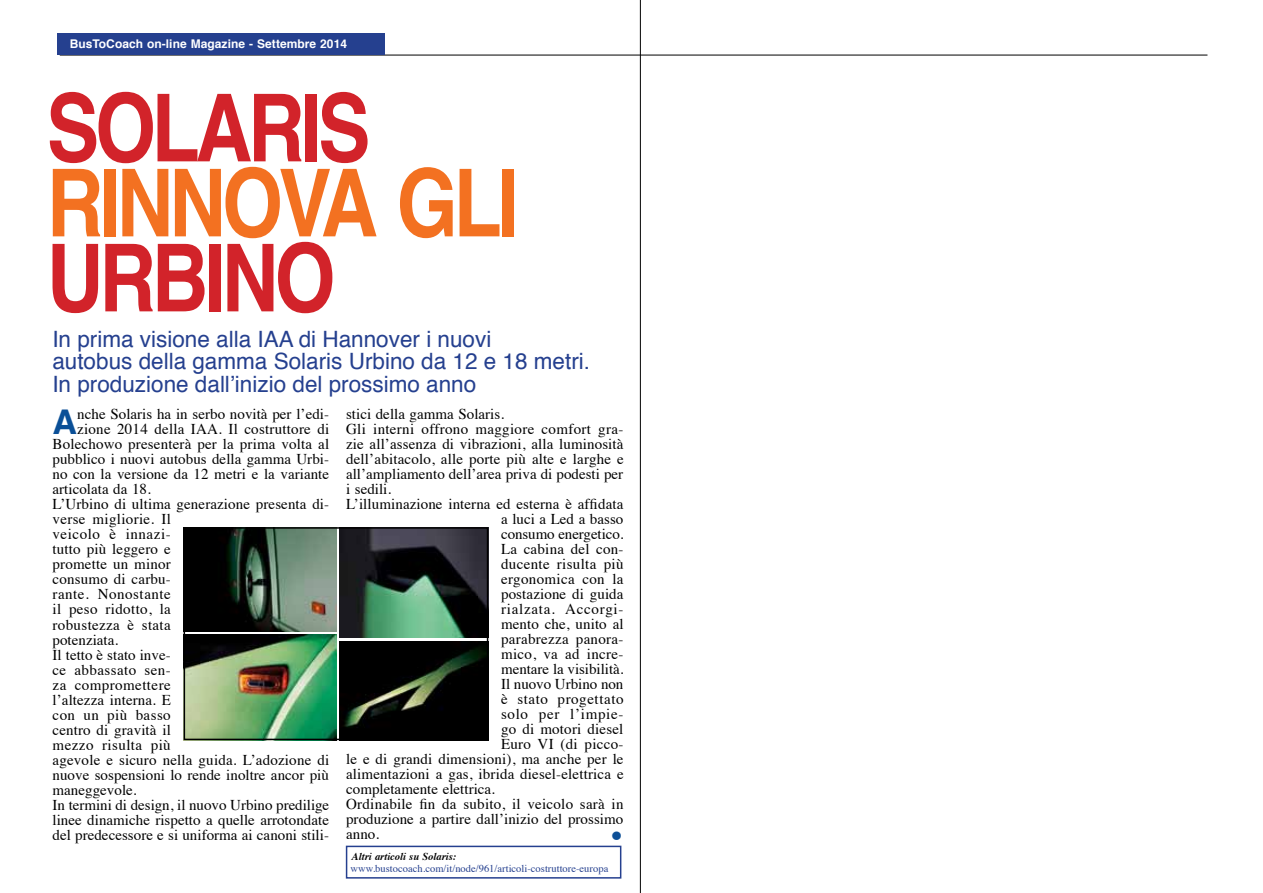
<style>
.page{position:relative;width:1263px;height:893px;background:#fff}
.page>*{position:absolute;margin:0;border:0;box-sizing:border-box;transform-origin:0 0}
.t1{font:700 93.75px "Helvetica";letter-spacing:-.055em;color:#d2232a;scale:.84 1}
.t2{font:700 93.75px "Helvetica";letter-spacing:-.055em;color:#f37121;scale:.84 1}
.t3{font:700 34.05px "Helvetica";color:#0a4f97}
.t4{font:30px "Symbol";color:#0d5097}
.t5{font:22.5px/22.5px "Helvetica";color:#25408f}
.t6{font:15px "Times";letter-spacing:.005em;color:#000}
.t7{font:15px "Times";letter-spacing:.03em;color:#000}
.t8{font:15px "Times";letter-spacing:.025em;color:#000}
.t9{font:15px "Times";letter-spacing:.035em;color:#000}
.t10{font:15px "Times";letter-spacing:.05em;color:#000}
.t11{font:15px "Times";letter-spacing:.04em;color:#000}
.t12{font:15px "Times";letter-spacing:.045em;color:#000}
.t13{font:700 12px "Helvetica";letter-spacing:.005em;color:#fff}
.t14{font:10.5px "Times";color:#25408f}
.t15{font:italic 700 10.5px "Times";color:#000}
</style>
<div class="page">
<hr style="left:60px;top:55px;width:1147px;height:1px;background:#000">
<div style="left:58px;top:33px;width:327px;height:21px;background:#25408f"></div>
<div style="left:346px;top:846px;width:275px;height:33px;border:2px solid #25408f"></div>
<img style="left:187px;top:530px;width:150px;height:102px">
<img style="left:340px;top:641px;width:145px;height:96px">
<img style="left:187px;top:635px;width:150px;height:102px">
<img style="left:340px;top:530px;width:145px;height:108px">
<div style="left:184px;top:527px;width:304px;height:213px;border:2px solid #000"></div>
<hr style="left:640px;top:0;width:1px;height:893px;background:#000">
<p class="t13" style="left:70px;top:34px;width:279px">BusToCoach on-line Magazine - Settembre 2014</p>
<h1 class="t1" style="left:47px;top:53px;width:387px">SOLARIS</h1>
<h1 class="t2" style="left:47px;top:128px;width:564px">RINNOVA GLI</h1>
<h1 class="t1" style="left:47px;top:203px;width:345px">URBINO</h1>
<h3 class="t5" style="left:52px;top:328px;width:539px">In prima visione alla IAA di Hannover i nuovi<br>autobus della gamma Solaris Urbino da 12 e 18 metri.<br>In produzione dall’inizio del prossimo anno</h3>
<h2 class="t3" style="left:53px;top:395px;width:26px">A</h2>
<p class="t6" style="left:77px;top:400px;width:253px">nche Solaris ha in serbo novità per l’edi-</p>
<p class="t6" style="left:77px;top:415px;width:254px">zione 2014 della IAA. Il costruttore di</p>
<p class="t6" style="left:53px;top:430px;width:278px">Bolechowo presenterà per la prima volta al</p>
<p class="t6" style="left:53px;top:445px;width:278px">pubblico i nuovi autobus della gamma Urbi-</p>
<p class="t6" style="left:53px;top:460px;width:278px">no con la versione da 12 metri e la variante</p>
<p class="t6" style="left:53px;top:475px;width:100px">articolata da 18.</p>
<p class="t6" style="left:53px;top:490px;width:278px">L’Urbino di ultima generazione presenta di-</p>
<p class="t6" style="left:53px;top:505px;width:120px">verse migliorie. Il</p>
<p class="t9" style="left:53px;top:520px;width:120px">veicolo è innazi-</p>
<p class="t6" style="left:53px;top:535px;width:120px">tutto più leggero e</p>
<p class="t6" style="left:53px;top:550px;width:120px">promette un minor</p>
<p class="t6" style="left:53px;top:565px;width:120px">consumo di carbu-</p>
<p class="t9" style="left:53px;top:580px;width:120px">rante. Nonostante</p>
<p class="t8" style="left:53px;top:595px;width:120px">il peso ridotto, la</p>
<p class="t8" style="left:53px;top:610px;width:120px">robustezza è stata</p>
<p class="t6" style="left:53px;top:625px;width:67px">potenziata.</p>
<p class="t6" style="left:53px;top:640px;width:120px">Il tetto è stato inve-</p>
<p class="t7" style="left:53px;top:655px;width:120px">ce abbassato sen-</p>
<p class="t7" style="left:53px;top:670px;width:120px">za compromettere</p>
<p class="t6" style="left:53px;top:685px;width:120px">l’altezza interna. E</p>
<p class="t7" style="left:53px;top:700px;width:120px">con un più basso</p>
<p class="t6" style="left:53px;top:715px;width:120px">centro di gravità il</p>
<p class="t7" style="left:53px;top:730px;width:120px">mezzo risulta più</p>
<p class="t6" style="left:53px;top:745px;width:278px">agevole e sicuro nella guida. L’adozione di</p>
<p class="t6" style="left:53px;top:760px;width:278px">nuove sospensioni lo rende inoltre ancor più</p>
<p class="t6" style="left:53px;top:775px;width:86px">maneggevole.</p>
<p class="t6" style="left:53px;top:790px;width:278px">In termini di design, il nuovo Urbino predilige</p>
<p class="t6" style="left:53px;top:805px;width:278px">linee dinamiche rispetto a quelle arrotondate</p>
<p class="t6" style="left:53px;top:820px;width:278px">del predecessore e si uniforma ai canoni stili-</p>
<p class="t6" style="left:346px;top:400px;width:160px">stici della gamma Solaris.</p>
<p class="t6" style="left:346px;top:415px;width:279px">Gli interni offrono maggiore comfort gra-</p>
<p class="t6" style="left:346px;top:430px;width:279px">zie all’assenza di vibrazioni, alla luminosità</p>
<p class="t6" style="left:346px;top:445px;width:279px">dell’abitacolo, alle porte più alte e larghe e</p>
<p class="t6" style="left:346px;top:460px;width:279px">all’ampliamento dell’area priva di podesti per</p>
<p class="t6" style="left:346px;top:475px;width:47px">i sedili.</p>
<p class="t6" style="left:346px;top:490px;width:279px">L’illuminazione interna ed esterna è affidata</p>
<p class="t6" style="left:501px;top:505px;width:124px">a luci a Led a basso</p>
<p class="t6" style="left:501px;top:520px;width:124px">consumo energetico.</p>
<p class="t6" style="left:501px;top:535px;width:124px">La cabina del con-</p>
<p class="t6" style="left:501px;top:550px;width:124px">ducente risulta più</p>
<p class="t8" style="left:501px;top:565px;width:124px">ergonomica con la</p>
<p class="t6" style="left:501px;top:580px;width:124px">postazione di guida</p>
<p class="t10" style="left:501px;top:595px;width:124px">rialzata. Accorgi-</p>
<p class="t6" style="left:501px;top:610px;width:124px">mento che, unito al</p>
<p class="t6" style="left:501px;top:625px;width:124px">parabrezza panora-</p>
<p class="t6" style="left:501px;top:640px;width:124px">mico, va ad incre-</p>
<p class="t6" style="left:501px;top:655px;width:124px">mentare la visibilità.</p>
<p class="t6" style="left:501px;top:670px;width:124px">Il nuovo Urbino non</p>
<p class="t11" style="left:501px;top:685px;width:124px">è stato progettato</p>
<p class="t12" style="left:501px;top:700px;width:124px">solo per l’impie-</p>
<p class="t6" style="left:501px;top:715px;width:124px">go di motori diesel</p>
<p class="t6" style="left:501px;top:730px;width:124px">Euro VI (di picco-</p>
<p class="t6" style="left:346px;top:745px;width:279px">le e di grandi dimensioni), ma anche per le</p>
<p class="t6" style="left:346px;top:760px;width:279px">alimentazioni a gas, ibrida diesel-elettrica e</p>
<p class="t6" style="left:346px;top:775px;width:150px">completamente elettrica.</p>
<p class="t6" style="left:346px;top:790px;width:279px">Ordinabile fin da subito, il veicolo sarà in</p>
<p class="t6" style="left:346px;top:805px;width:279px">produzione a partire dall’inizio del prossimo</p>
<p class="t6" style="left:346px;top:820px;width:35px">anno.</p>
<h3 class="t4" style="left:610px;top:822px;width:15px">•</h3>
<p class="t15" style="left:352px;top:846px;width:106px">Altri articoli su Solaris:</p>
<p class="t14" style="left:350px;top:858px;width:259px">www.bustocoach.com/it/node/961/articoli-costruttore-europa</p>
</div>
